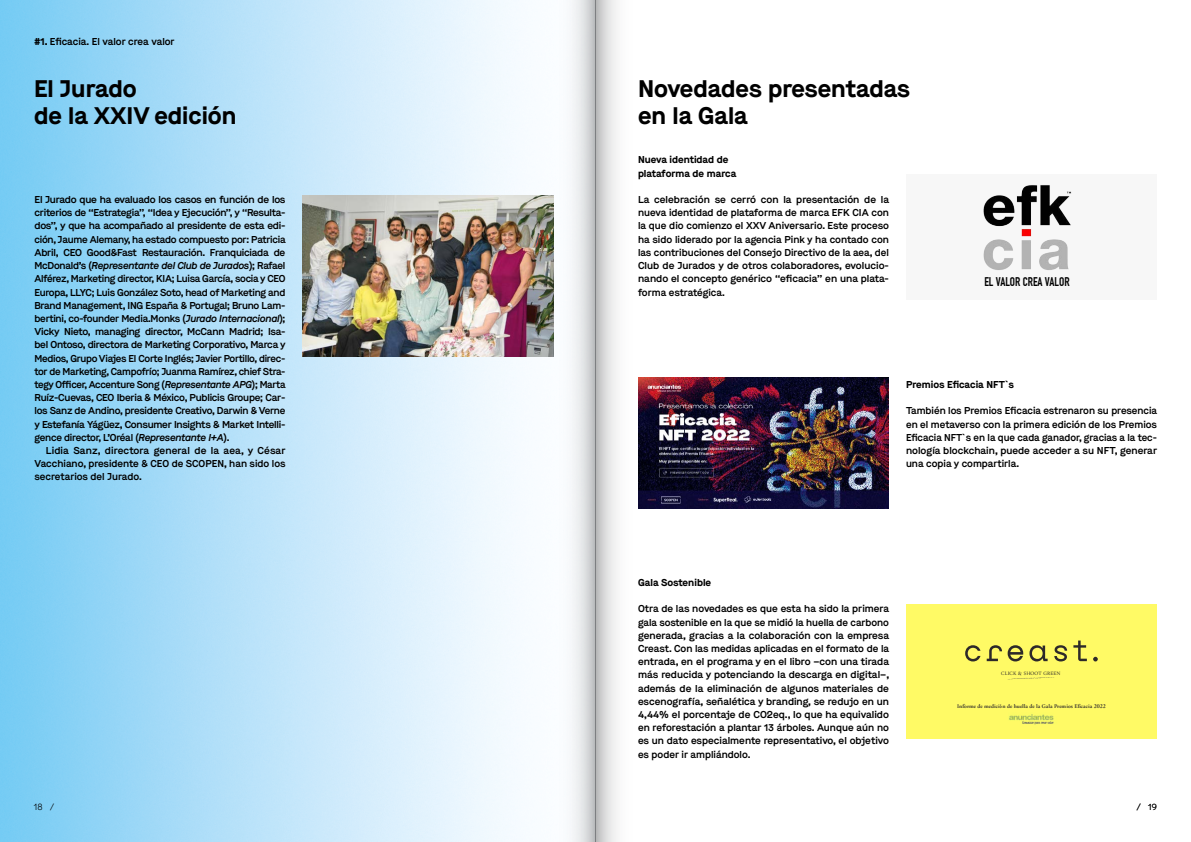
<style>
.page{position:relative;width:1191px;height:842px;background:#fff}
.page>*{position:absolute;margin:0;border:0;box-sizing:border-box;transform-origin:0 0}
.t1{font:700 24px/27px "Maison";color:#000}
.t2{font:12.3px "DIN Engschrift Std";color:#000}
.t3{font:600 10px/13.2px "Maison";color:#000;text-align:justify}
.t4{font:700 10px/13.2px "Maison";color:#000}
.t5{font:300 9px "Maison";color:#000}
.t6{font:700 5.8px "Hermann";color:#2d2929}
.t7{font:5.2px "Hermann";letter-spacing:.025em;color:#2d2929}
.t8{font:3.4px "Hermann";letter-spacing:-.01em;color:#2d2929}
.s1{font-weight:700}
.s2{font-style:italic}
</style>
<div class="page">
<img style="left:0;top:0;width:544px;height:842px">
<img style="left:302px;top:196px;width:242px;height:160px">
<div style="left:906px;top:174px;width:251px;height:126px;background:#f7f7f7"></div>
<img style="left:983px;top:185px;width:89px;height:85px">
<img style="left:646px;top:377px;width:243px;height:131px">
<div style="left:906px;top:604px;width:251px;height:134px;background:#fffa65"></div>
<svg style="left:965px;top:645px;width:15px;height:16px"></svg>
<svg style="left:986px;top:645px;width:37px;height:16px"></svg>
<svg style="left:1029px;top:645px;width:18px;height:16px"></svg>
<svg style="left:1054px;top:645px;width:13px;height:16px"></svg>
<svg style="left:1073px;top:640px;width:13px;height:21px"></svg>
<svg style="left:1093px;top:657px;width:4px;height:4px"></svg>
<svg style="left:1007px;top:677px;width:47px;height:3px"></svg>
<img style="left:1008px;top:714px;width:46px;height:11px">
<svg style="left:544px;top:0;width:51px;height:842px"></svg>
<svg style="left:595px;top:0;width:51px;height:842px"></svg>
<p class="t3" style="left:34px;top:34px;width:142px"><span class="s1">#1.</span> Eficacia. El valor crea valor</p>
<h1 class="t1" style="left:34px;top:75px;width:204px">El Jurado<br>de la XXIV edición</h1>
<p class="t3" style="left:34px;top:193px;width:253px">El Jurado que ha evaluado los casos en función de los criterios de “Estrategia”, “Idea y Ejecución”, y “Resulta&shy;dos”, y que ha acompañado al presidente de esta edi&shy;ción, Jaume Alemany, ha estado compuesto por: Patricia Abril, CEO Good&amp;Fast Restauración. Franquiciada de McDonald’s (<span class="s2">Representante del Club de Jurados</span>); Rafael Alférez, Marketing director, KIA; Luisa García, socia y CEO Europa, LLYC; Luis González Soto, head of Marketing and Brand Management, ING España &amp; Portugal; Bruno Lam&shy;bertini, co-founder Media.Monks (<span class="s2">Jurado Internacional</span>); Vicky Nieto, managing director, McCann Madrid; Isa&shy;bel Ontoso, directora de Marketing Corporativo, Marca y Medios, Grupo Viajes El Corte Inglés; Javier Portillo, direc&shy;tor de Marketing, Campofrío; Juanma Ramírez, chief Stra&shy;tegy Officer, Accenture Song (<span class="s2">Representante APG</span>); Marta Ruíz-Cuevas, CEO Iberia &amp; México, Publicis Groupe; Car&shy;los Sanz de Andino, presidente Creativo, Darwin &amp; Verne y Estefanía Yágüez, Consumer Insights &amp; Market Intelli&shy;gence director, L’Oréal (<span class="s2">Representante I+A</span>).</p>
<p class="t3" style="left:34px;top:444px;width:252px;text-indent:11px">Lidia Sanz, directora general de la aea, y César Vacchiano, presidente &amp; CEO de SCOPEN, han sido los secretarios del Jurado.</p>
<p class="t5" style="left:34px;top:801px;width:22px">18 /</p>
<h1 class="t1" style="left:638px;top:75px;width:273px">Novedades presentadas en la Gala</h1>
<p class="t4" style="left:638px;top:153px;width:100px">Nueva identidad de plataforma de marca</p>
<p class="t3" style="left:638px;top:193px;width:253px">La celebración se cerró con la presentación de la nueva identidad de plataforma de marca EFK CIA con la que dio comienzo el XXV Aniversario. Este proceso ha sido liderado por la agencia Pink y ha contado con las contribuciones del Consejo Directivo de la aea, del Club de Jurados y de otros colaboradores, evolucio&shy;nando el concepto genérico “eficacia” en una plata&shy;forma estratégica.</p>
<p class="t2" style="left:984px;top:274px;width:87px">EL VALOR CREA VALOR</p>
<p class="t4" style="left:906px;top:377px;width:109px">Premios Eficacia NFT`s</p>
<p class="t3" style="left:906px;top:404px;width:253px">También los Premios Eficacia estrenaron su presencia en el metaverso con la primera edición de los Premios Eficacia NFT`s en la que cada ganador, gracias a la tec&shy;nología blockchain, puede acceder a su NFT, generar una copia y compartirla.</p>
<p class="t4" style="left:638px;top:575px;width:75px">Gala Sostenible</p>
<p class="t3" style="left:638px;top:602px;width:253px">Otra de las novedades es que esta ha sido la primera gala sostenible en la que se midió la huella de carbono generada, gracias a la colaboración con la empresa Creast. Con las medidas aplicadas en el formato de la entrada, en el programa y en el libro –con una tirada más reducida y potenciando la descarga en digital–, además de la eliminación de algunos materiales de escenografía, señalética y branding, se redujo en un 4,44% el porcentaje de CO2eq., lo que ha equivalido en reforestación a plantar 13 árboles. Aunque aún no es un dato especialmente representativo, el objetivo es poder ir ampliándolo.</p>
<p class="t8" style="left:868px;top:700px;width:54px;rotate:-90deg">Por favor, no imprimas este documento.</p>
<p class="t7" style="left:1001px;top:670px;width:61px">CLICK &amp; SHOOT GREEN</p>
<p class="t6" style="left:957px;top:701px;width:150px">Informe de medición de huella de la Gala Premios Eficacia 2022</p>
<p class="t5" style="left:1136px;top:801px;width:22px">/ 19</p>
</div>
